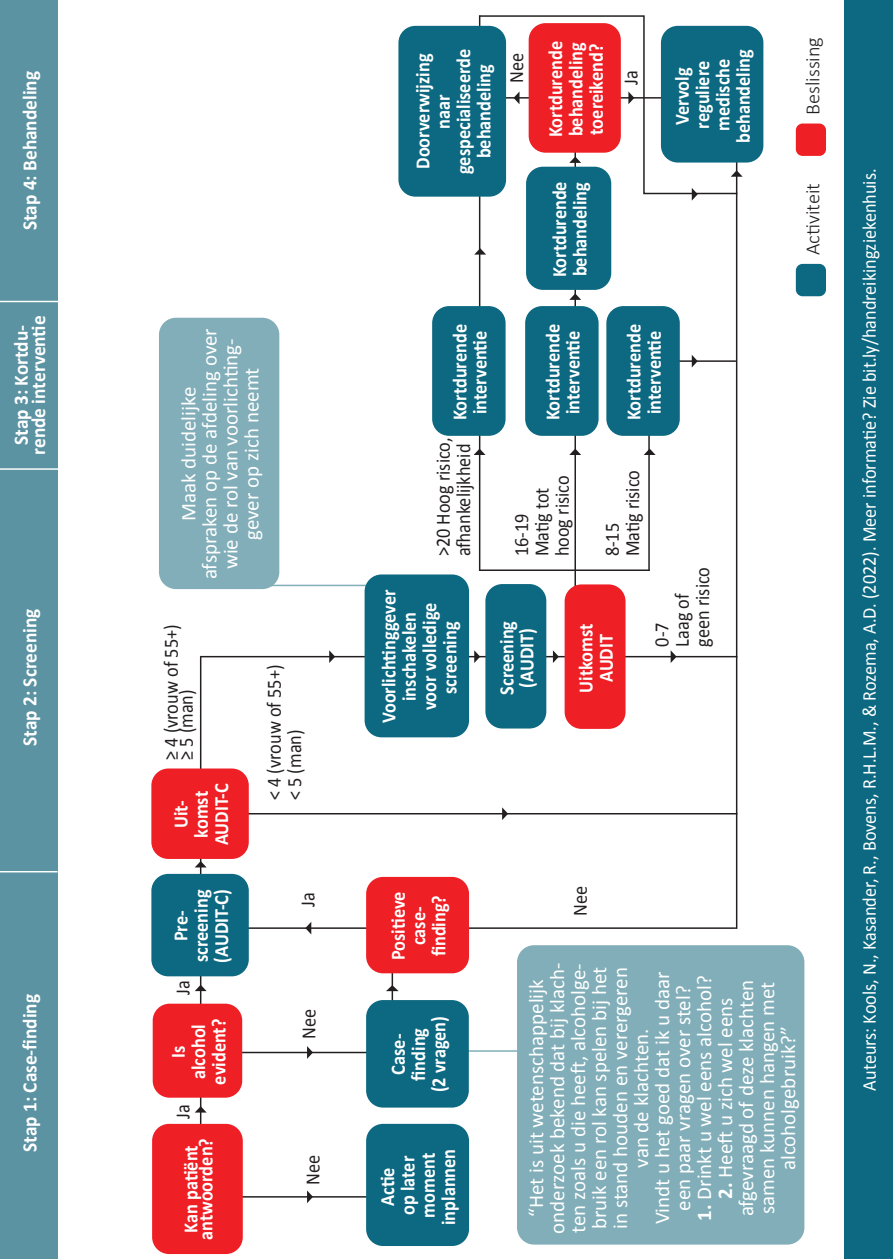
<style>
.page{position:relative;width:893px;height:1259px;background:#fff}
.page>*{position:absolute;margin:0;border:0;box-sizing:border-box;transform-origin:0 0}
.t1{font:21px/21px "Calibri";color:#fff;text-align:center}
.t2{font:700 20.4px/20.4px "Calibri";color:#fff;text-align:center;scale:.9 1}
.t3{font:20.4px/20.4px "Calibri";color:#231f20;scale:.9 1}
.t4{font:700 20.4px/17.4px "Calibri";color:#fff;text-align:center;scale:.95 1}
.t5{font:300 20.4px "Calibri";color:#231f20}
.t6{font:19.5px "Calibri";color:#fff;scale:.93 1}
.s1{font-weight:700}
</style>
<div class="page">
<hr style="left:268px;top:584px;width:113px;height:2px;background:#81aeb8">
<div style="left:0;top:887px;width:58px;height:372px;background:#5c93a2"></div>
<div style="left:0;top:467px;width:58px;height:420px;background:#5c93a2"></div>
<div style="left:0;top:0;width:58px;height:301px;background:#5c93a2"></div>
<div style="left:0;top:303px;width:58px;height:164px;background:#5c93a2"></div>
<hr style="left:0;top:468px;width:61px;height:2px;background:#fff">
<hr style="left:574px;top:59px;width:2px;height:595px;background:#231f20">
<hr style="left:479px;top:15px;width:1px;height:556px;background:#231f20">
<hr style="left:648px;top:331px;width:2px;height:240px;background:#231f20">
<hr style="left:200px;top:656px;width:1px;height:539px;background:#231f20">
<hr style="left:736px;top:59px;width:1px;height:870px;background:#231f20">
<hr style="left:234px;top:1196px;width:140px;height:1px;background:#231f20">
<hr style="left:206px;top:1051px;width:173px;height:2px;background:#231f20">
<hr style="left:206px;top:927px;width:530px;height:2px;background:#231f20">
<hr style="left:246px;top:813px;width:491px;height:1px;background:#231f20">
<hr style="left:479px;top:569px;width:171px;height:2px;background:#231f20">
<svg style="left:478px;top:15px;width:261px;height:180px"></svg>
<hr style="left:479px;top:97px;width:190px;height:2px;background:#231f20">
<hr style="left:200px;top:656px;width:537px;height:1px;background:#231f20">
<hr style="left:635px;top:360px;width:101px;height:2px;background:#231f20">
<div style="left:152px;top:1123px;width:91px;height:131px;background:#ee2026;border-radius:17px"></div>
<div style="left:151px;top:768px;width:98px;height:91px;background:#ee2026;border-radius:17px"></div>
<div style="left:151px;top:874px;width:98px;height:102px;background:#0d6981;border-radius:17px"></div>
<div style="left:153px;top:1003px;width:89px;height:94px;background:#ee2026;border-radius:17px"></div>
<hr style="left:392px;top:946px;width:1px;height:101px;background:#231f20">
<svg style="left:386px;top:985px;width:13px;height:6px"></svg>
<div style="left:366px;top:1123px;width:103px;height:123px;background:#0d6981;border-radius:17px"></div>
<div style="left:366px;top:877px;width:103px;height:96px;background:#ee2026;border-radius:17px"></div>
<div style="left:365px;top:574px;width:104px;height:163px;background:#0d6981;border-radius:17px"></div>
<div style="left:485px;top:584px;width:61px;height:144px;background:#0d6981;border-radius:17px"></div>
<div style="left:432px;top:306px;width:74px;height:130px;background:#0d6981;border-radius:17px"></div>
<hr style="left:430px;top:1050px;width:87px;height:1px;background:#81aeb8">
<div style="left:529px;top:23px;width:92px;height:130px;background:#ee2026;border-radius:17px"></div>
<div style="left:661px;top:26px;width:102px;height:137px;background:#0d6981;border-radius:17px"></div>
<div style="left:526px;top:167px;width:85px;height:123px;background:#0d6981;border-radius:17px"></div>
<div style="left:565px;top:584px;width:60px;height:145px;background:#ee2026;border-radius:17px"></div>
<div style="left:366px;top:1000px;width:103px;height:107px;background:#0d6981;border-radius:17px"></div>
<div style="left:398px;top:26px;width:108px;height:171px;background:#0d6981;border-radius:17px"></div>
<svg style="left:195px;top:861px;width:11px;height:6px"></svg>
<svg style="left:195px;top:984px;width:12px;height:7px"></svg>
<svg style="left:195px;top:1106px;width:11px;height:6px"></svg>
<svg style="left:307px;top:1190px;width:6px;height:13px"></svg>
<svg style="left:307px;top:1046px;width:6px;height:13px"></svg>
<svg style="left:329px;top:650px;width:6px;height:13px"></svg>
<svg style="left:474px;top:650px;width:6px;height:13px"></svg>
<svg style="left:553px;top:650px;width:6px;height:13px"></svg>
<svg style="left:671px;top:650px;width:6px;height:13px"></svg>
<svg style="left:692px;top:355px;width:6px;height:12px"></svg>
<svg style="left:692px;top:188px;width:6px;height:13px"></svg>
<svg style="left:628px;top:91px;width:6px;height:13px"></svg>
<svg style="left:513px;top:91px;width:6px;height:13px"></svg>
<svg style="left:569px;top:448px;width:12px;height:7px"></svg>
<svg style="left:569px;top:293px;width:12px;height:7px"></svg>
<svg style="left:569px;top:156px;width:12px;height:7px"></svg>
<svg style="left:731px;top:170px;width:12px;height:7px"></svg>
<svg style="left:474px;top:248px;width:12px;height:7px"></svg>
<svg style="left:502px;top:807px;width:6px;height:13px"></svg>
<svg style="left:305px;top:922px;width:6px;height:12px"></svg>
<div style="left:845px;top:0;width:48px;height:1259px;background:#0d6981"></div>
<div style="left:517px;top:945px;width:287px;height:299px;background:#81aeb8;border-radius:17px"></div>
<div style="left:159px;top:318px;width:120px;height:271px;background:#81aeb8;border-radius:17px"></div>
<hr style="left:0;top:871px;width:58px;height:1px;background:#fff">
<div style="left:796px;top:264px;width:30px;height:32px;background:#0d6981;border-radius:7px"></div>
<div style="left:796px;top:123px;width:30px;height:33px;background:#ee2026;border-radius:7px"></div>
<div style="left:525px;top:306px;width:74px;height:130px;background:#0d6981;border-radius:17px"></div>
<div style="left:606px;top:306px;width:74px;height:130px;background:#0d6981;border-radius:17px"></div>
<svg style="left:644px;top:448px;width:12px;height:7px"></svg>
<svg style="left:474px;top:448px;width:11px;height:7px"></svg>
<p class="t4" style="left:21px;top:230px;width:169px;rotate:-90deg">Stap 4: Behandeling</p>
<p class="t4" style="left:12px;top:455px;width:148px;rotate:-90deg">Stap 3: Kortdu&shy;rende interventie</p>
<p class="t4" style="left:21px;top:746px;width:146px;rotate:-90deg">Stap 2: Screening</p>
<p class="t4" style="left:21px;top:1152px;width:168px;rotate:-90deg">Stap 1: Case-finding</p>
<p class="t1" style="left:178px;top:579px;width:253px;rotate:-90deg">Maak duidelijke<br>afspraken op de afdeling over wie de rol van voorlichting&shy;gever op zich neemt</p>
<p class="t3" style="left:161px;top:760px;width:152px;rotate:-90deg">≥ 4 (vrouw of 55+)</p>
<p class="t3" style="left:176px;top:760px;width:80px;rotate:-90deg">≥ 5 (man)</p>
<p class="t2" style="left:170px;top:845px;width:71px;rotate:-90deg">Uit&shy;komst<br>AUDIT-C</p>
<p class="t2" style="left:170px;top:962px;width:82px;rotate:-90deg">Pre&shy;screening</p>
<p class="t2" style="left:211px;top:962px;width:83px;rotate:-90deg">(AUDIT-C)</p>
<p class="t3" style="left:173px;top:995px;width:18px;rotate:-90deg">Ja</p>
<p class="t2" style="left:168px;top:1084px;width:75px;rotate:-90deg">Is alcohol evident?</p>
<p class="t3" style="left:173px;top:1118px;width:18px;rotate:-90deg">Ja</p>
<p class="t2" style="left:183px;top:1240px;width:115px;line-height:15px;rotate:-90deg">Kan patiënt antwoorden?</p>
<p class="t3" style="left:264px;top:800px;width:152px;rotate:-90deg">&lt; 4 (vrouw of 55+)</p>
<p class="t3" style="left:284px;top:800px;width:80px;rotate:-90deg">&lt; 5 (man)</p>
<p class="t3" style="left:298px;top:907px;width:18px;rotate:-90deg">Ja</p>
<p class="t3" style="left:299px;top:1039px;width:35px;rotate:-90deg">Nee</p>
<p class="t3" style="left:303px;top:1185px;width:35px;rotate:-90deg">Nee</p>
<p class="t2" style="left:412px;top:174px;width:141px;rotate:-90deg">Doorverwijzing naar gespecialiseerde behandeling</p>
<p class="t3" style="left:506px;top:83px;width:35px;rotate:-90deg">Nee</p>
<p class="t2" style="left:449px;top:420px;width:108px;rotate:-90deg">Kortdurende interventie</p>
<p class="t2" style="left:545px;top:137px;width:108px;text-align:justify;rotate:-90deg">Kortdurende behandeling toereikend?</p>
<p class="t2" style="left:672px;top:143px;width:106px;rotate:-90deg">Vervolg reguliere medische behandeling</p>
<p class="t2" style="left:549px;top:277px;width:108px;text-align:left;rotate:-90deg">Kortdurende behandeling</p>
<p class="t3" style="left:621px;top:85px;width:18px;rotate:-90deg">Ja</p>
<p class="t2" style="left:542px;top:420px;width:108px;rotate:-90deg">Kortdurende interventie</p>
<p class="t2" style="left:623px;top:420px;width:108px;rotate:-90deg">Kortdurende interventie</p>
<p class="t3" style="left:433px;top:556px;width:133px;rotate:-90deg">&gt;20 Hoog risico, afhankelijkheid</p>
<p class="t2" style="left:378px;top:723px;width:150px;rotate:-90deg">Voorlichtinggever inschakelen<br>voor volledige screening</p>
<p class="t3" style="left:531px;top:556px;width:78px;rotate:-90deg">Matig tot</p>
<p class="t3" style="left:552px;top:556px;width:91px;rotate:-90deg">hoog risico</p>
<p class="t3" style="left:511px;top:556px;width:49px;rotate:-90deg">16-19</p>
<p class="t3" style="left:622px;top:556px;width:97px;rotate:-90deg">Matig risico</p>
<p class="t3" style="left:602px;top:556px;width:39px;rotate:-90deg">8-15</p>
<p class="t2" style="left:496px;top:694px;width:83px;rotate:-90deg">Screening (AUDIT)</p>
<p class="t2" style="left:576px;top:693px;width:78px;rotate:-90deg">Uitkomst<br>AUDIT</p>
<p class="t3" style="left:651px;top:646px;width:90px;rotate:-90deg">0-7<br>Laag of geen risico</p>
<p class="t5" style="left:800px;top:115px;width:80px;rotate:-90deg">Beslissing</p>
<p class="t5" style="left:800px;top:255px;width:74px;rotate:-90deg">Activiteit</p>
<p class="t2" style="left:388px;top:960px;width:78px;rotate:-90deg">Positieve case&shy;finding?</p>
<p class="t3" style="left:570px;top:916px;width:35px;rotate:-90deg">Nee</p>
<p class="t2" style="left:388px;top:1080px;width:60px;text-align:left;rotate:-90deg">Case&shy;finding</p>
<p class="t2" style="left:428px;top:1092px;width:86px;rotate:-90deg">(2 vragen)</p>
<p class="t2" style="left:377px;top:1225px;width:86px;rotate:-90deg">Actie<br>op later moment inplannen</p>
<p class="t1" style="left:526px;top:1233px;width:273px;rotate:-90deg">“Het is uit wetenschappelijk onderzoek bekend dat bij klach&shy;ten zoals u die heeft, alcoholge&shy;bruik een rol kan spelen bij het in stand houden en verergeren van de klachten.<br>Vindt u het goed dat ik u daar een paar vragen over stel?</p>
<p class="t1" style="left:694px;top:1220px;width:247px;rotate:-90deg"><span class="s1">1.</span> Drinkt u wel eens alcohol?</p>
<p class="t1" style="left:715px;top:1216px;width:238px;rotate:-90deg"><span class="s1">2.</span> Heeft u zich wel eens afgevraagd of deze klachten samen kunnen hangen met alcoholgebruik?”</p>
<p class="t6" style="left:857px;top:1090px;width:992px;rotate:-90deg">Auteurs: Kools, N., Kasander, R., Bovens, R.H.L.M., &amp; Rozema, A.D. (2022). Meer informatie? Zie bit.ly/handreikingziekenhuis.</p>
</div>
